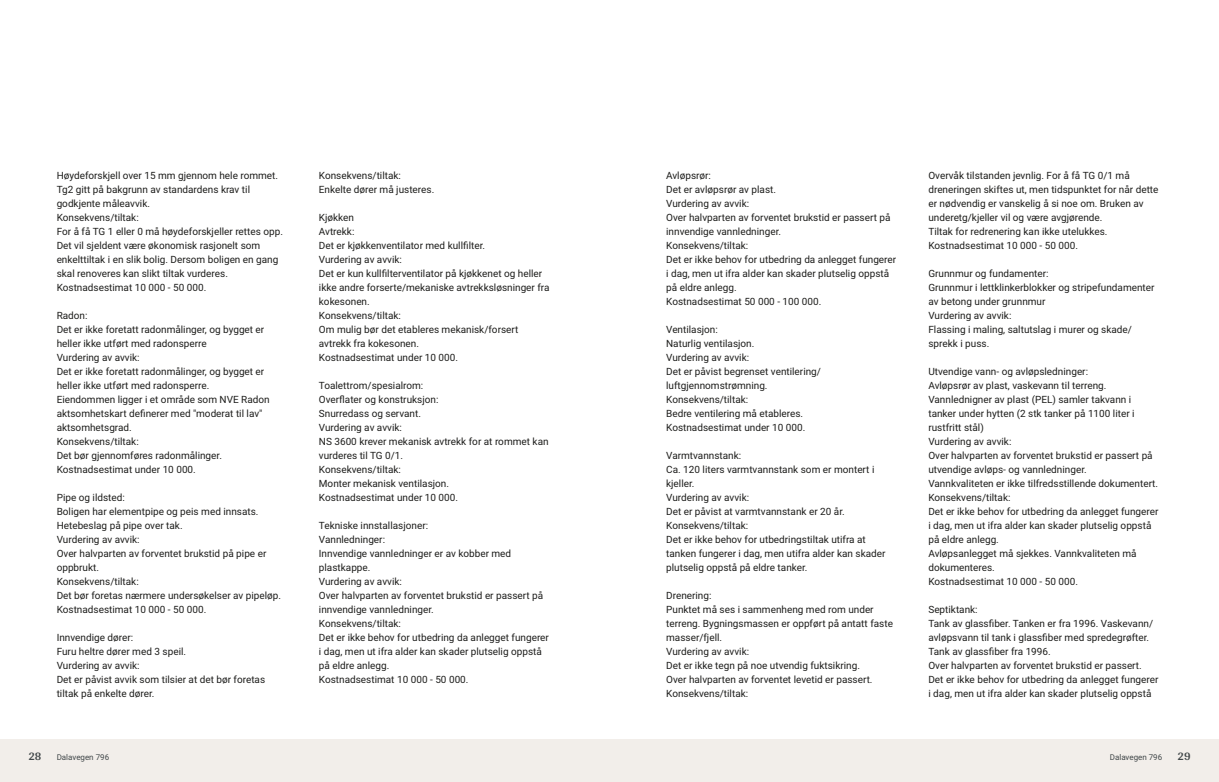
<style>
.page{position:relative;width:1219px;height:782px;background:#fff}
.page>*{position:absolute;margin:0;border:0;box-sizing:border-box;transform-origin:0 0}
.t1{font:700 12px "Arya";color:#414749}
.t2{font:10px/14px "Roboto";color:#1d1d1b}
.t3{font:8px "Roboto";color:#414749}
</style>
<div class="page">
<div style="left:0;top:739px;width:612px;height:42px;background:#f2eeea"></div>
<div style="left:607px;top:739px;width:612px;height:42px;background:#f2eeea"></div>
<p class="t2" style="left:57px;top:167px;width:228px">Høydeforskjell over 15 mm gjennom hele rommet.<br>Tg2 gitt på bakgrunn av standardens krav til godkjente måleavvik.<br>Konsekvens/tiltak:<br>For å få TG 1 eller 0 må høydeforskjeller rettes opp.<br>Det vil sjeldent være økonomisk rasjonelt som enkelttiltak i en slik bolig. Dersom boligen en gang skal renoveres kan slikt tiltak vurderes.<br>Kostnadsestimat 10 000 ‑ 50 000.</p>
<p class="t2" style="left:57px;top:307px;width:214px">Radon:<br>Det er ikke foretatt radonmålinger, og bygget er heller ikke utført med radonsperre<br>Vurdering av avvik:<br>Det er ikke foretatt radonmålinger, og bygget er heller ikke utført med radonsperre.<br>Eiendommen ligger i et område som NVE Radon aktsomhetskart definerer med "moderat til lav" aktsomhetsgrad.<br>Konsekvens/tiltak:<br>Det bør gjennomføres radonmålinger.<br>Kostnadsestimat under 10 000.</p>
<p class="t2" style="left:57px;top:489px;width:226px">Pipe og ildsted:<br>Boligen har elementpipe og peis med innsats.<br>Hetebeslag på pipe over tak.<br>Vurdering av avvik:<br>Over halvparten av forventet brukstid på pipe er oppbrukt.<br>Konsekvens/tiltak:<br>Det bør foretas nærmere undersøkelser av pipeløp.<br>Kostnadsestimat 10 000 ‑ 50 000.</p>
<p class="t2" style="left:57px;top:629px;width:210px">Innvendige dører:<br>Furu heltre dører med 3 speil.<br>Vurdering av avvik:<br>Det er påvist avvik som tilsier at det bør foretas tiltak på enkelte dører.</p>
<p class="t1" style="left:28px;top:749px;width:15px">28</p>
<p class="t3" style="left:57px;top:751px;width:54px">Dalavegen 796</p>
<p class="t2" style="left:319px;top:167px;width:117px">Konsekvens/tiltak:<br>Enkelte dører må justeres.</p>
<p class="t2" style="left:319px;top:209px;width:232px">Kjøkken<br>Avtrekk:<br>Det er kjøkkenventilator med kullfilter.<br>Vurdering av avvik:<br>Det er kun kullfilterventilator på kjøkkenet og heller ikke andre forserte/mekaniske avtrekksløsninger fra kokesonen.<br>Konsekvens/tiltak:<br>Om mulig bør det etableres mekanisk/forsert avtrekk fra kokesonen.<br>Kostnadsestimat under 10 000.</p>
<p class="t2" style="left:319px;top:377px;width:231px">Toalettrom/spesialrom:<br>Overflater og konstruksjon:<br>Snurredass og servant.<br>Vurdering av avvik:<br>NS 3600 krever mekanisk avtrekk for at rommet kan vurderes til TG 0/1.<br>Konsekvens/tiltak:<br>Monter mekanisk ventilasjon.<br>Kostnadsestimat under 10 000.</p>
<p class="t2" style="left:319px;top:517px;width:232px">Tekniske innstallasjoner:<br>Vannledninger:<br>Innvendige vannledninger er av kobber med plastkappe.<br>Vurdering av avvik:<br>Over halvparten av forventet brukstid er passert på innvendige vannledninger.<br>Konsekvens/tiltak:<br>Det er ikke behov for utbedring da anlegget fungerer i dag, men ut ifra alder kan skader plutselig oppstå på eldre anlegg.<br>Kostnadsestimat 10 000 ‑ 50 000.</p>
<p class="t2" style="left:666px;top:167px;width:232px">Avløpsrør:<br>Det er avløpsrør av plast.<br>Vurdering av avvik:<br>Over halvparten av forventet brukstid er passert på innvendige vannledninger.<br>Konsekvens/tiltak:<br>Det er ikke behov for utbedring da anlegget fungerer i dag, men ut ifra alder kan skader plutselig oppstå på eldre anlegg.<br>Kostnadsestimat 50 000 ‑ 100 000.</p>
<p class="t2" style="left:666px;top:321px;width:156px">Ventilasjon:<br>Naturlig ventilasjon.<br>Vurdering av avvik:<br>Det er påvist begrenset ventilering/ luftgjennomstrømning.<br>Konsekvens/tiltak:<br>Bedre ventilering må etableres.<br>Kostnadsestimat under 10 000.</p>
<p class="t2" style="left:666px;top:447px;width:221px">Varmtvannstank:<br>Ca. 120 liters varmtvannstank som er montert i kjeller.<br>Vurdering av avvik:<br>Det er påvist at varmtvannstank er 20 år.<br>Konsekvens/tiltak:<br>Det er ikke behov for utbedringstiltak utifra at tanken fungerer i dag, men utifra alder kan skader plutselig oppstå på eldre tanker.</p>
<p class="t2" style="left:666px;top:587px;width:228px">Drenering:<br>Punktet må ses i sammenheng med rom under terreng. Bygningsmassen er oppført på antatt faste masser/fjell.<br>Vurdering av avvik:<br>Det er ikke tegn på noe utvendig fuktsikring.<br>Over halvparten av forventet levetid er passert.<br>Konsekvens/tiltak:</p>
<p class="t2" style="left:928px;top:167px;width:232px">Overvåk tilstanden jevnlig. For å få TG 0/1 må dreneringen skiftes ut, men tidspunktet for når dette er nødvendig er vanskelig å si noe om. Bruken av underetg/kjeller vil og være avgjørende.<br>Tiltak for redrenering kan ikke utelukkes.<br>Kostnadsestimat 10 000 ‑ 50 000.</p>
<p class="t2" style="left:928px;top:265px;width:228px">Grunnmur og fundamenter:<br>Grunnmur i lettklinkerblokker og stripefundamenter av betong under grunnmur<br>Vurdering av avvik:<br>Flassing i maling, saltutslag i murer og skade/ sprekk i puss.</p>
<p class="t2" style="left:928px;top:363px;width:232px">Utvendige vann‑ og avløpsledninger:<br>Avløpsrør av plast, vaskevann til terreng.<br>Vannlednigner av plast (PEL) samler takvann i tanker under hytten (2 stk tanker på 1100 liter i rustfritt stål)<br>Vurdering av avvik:<br>Over halvparten av forventet brukstid er passert på utvendige avløps‑ og vannledninger.<br>Vannkvaliteten er ikke tilfredsstillende dokumentert.<br>Konsekvens/tiltak:<br>Det er ikke behov for utbedring da anlegget fungerer i dag, men ut ifra alder kan skader plutselig oppstå på eldre anlegg.<br>Avløpsanlegget må sjekkes. Vannkvaliteten må dokumenteres.<br>Kostnadsestimat 10 000 ‑ 50 000.</p>
<p class="t2" style="left:928px;top:601px;width:232px">Septiktank:<br>Tank av glassfiber. Tanken er fra 1996. Vaskevann/ avløpsvann til tank i glassfiber med spredegrøfter.<br>Tank av glassfiber fra 1996.<br>Over halvparten av forventet brukstid er passert.<br>Det er ikke behov for utbedring da anlegget fungerer i dag, men ut ifra alder kan skader plutselig oppstå</p>
<p class="t3" style="left:1110px;top:751px;width:54px">Dalavegen 796</p>
<p class="t1" style="left:1177px;top:749px;width:15px">29</p>
</div>
